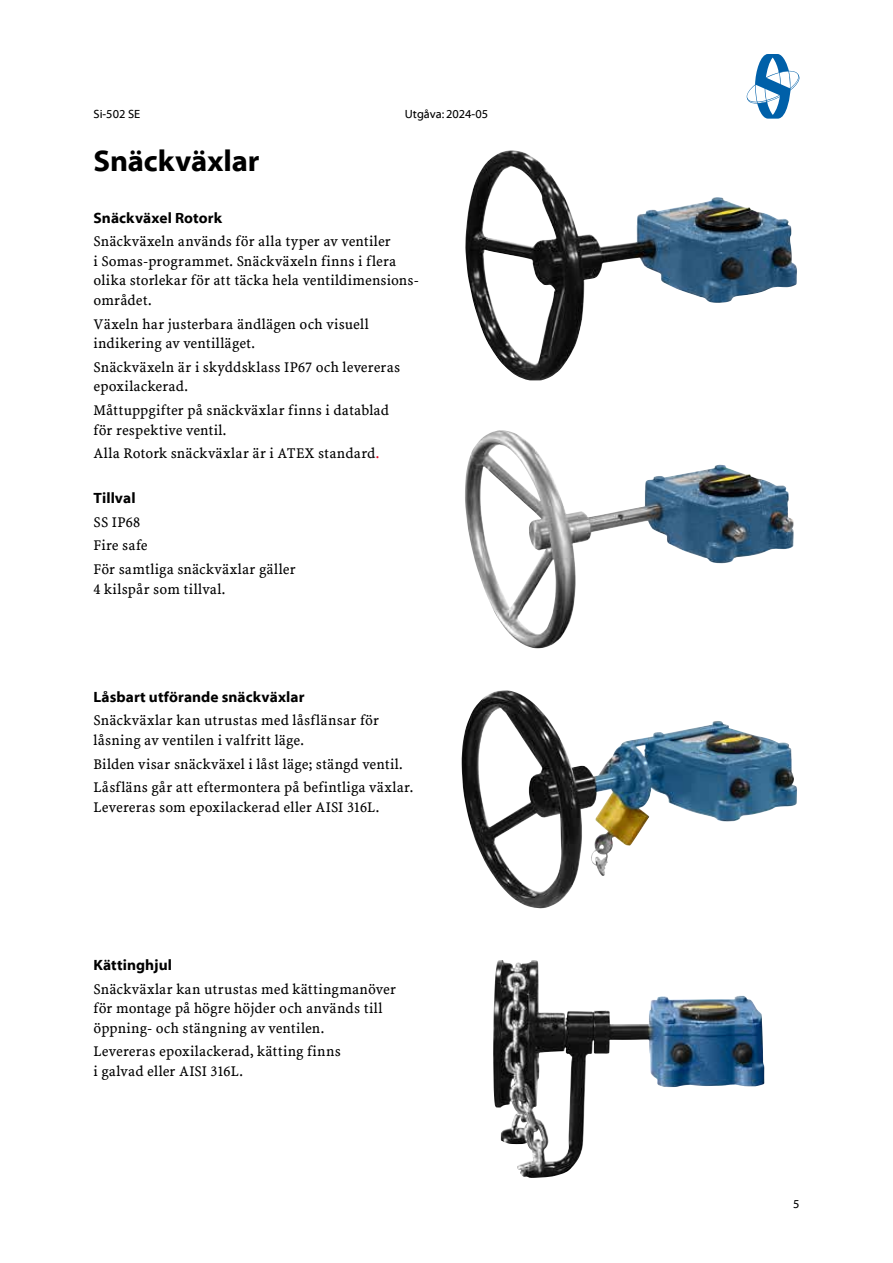
<style>
.page{position:relative;width:893px;height:1263px;background:#fff}
.page>*{position:absolute;margin:0;border:0;box-sizing:border-box;transform-origin:0 0}
.t1{font:30px "Myriad Bd Web";letter-spacing:-.005em;color:#000}
.t2{font:15px/19.5px "Minion Web";letter-spacing:.01em;color:#000}
.t3{font:15px "Myriad Bd Web";letter-spacing:.005em;color:#000}
.t4{font:12px "Myriad Web";color:#000}
.s1{color:#e2001a}
</style>
<div class="page">
<svg style="left:746px;top:54px;width:53px;height:65px"></svg>
<img style="left:465px;top:150px;width:332px;height:230px">
<img style="left:461px;top:692px;width:278px;height:217px">
<img style="left:493px;top:960px;width:272px;height:218px">
<img style="left:465px;top:430px;width:329px;height:218px">
<p class="t4" style="left:94px;top:107px;width:48px">Si-502 SE</p>
<p class="t4" style="left:405px;top:107px;width:85px">Utgåva: 2024-05</p>
<h1 class="t1" style="left:94px;top:144px;width:167px">Snäckväxlar</h1>
<p class="t3" style="left:94px;top:209px;width:130px">Snäckväxel Rotork</p>
<p class="t2" style="left:94px;top:232px;width:327px">Snäckväxeln används för alla typer av ventiler<br>i Somas-programmet. Snäckväxeln finns i flera olika storlekar för att täcka hela ventildimensions&shy;området.</p>
<p class="t2" style="left:94px;top:314px;width:277px">Växeln har justerbara ändlägen och visuell indikering av ventilläget.</p>
<p class="t2" style="left:94px;top:357px;width:308px">Snäckväxeln är i skyddsklass IP67 och levereras epoxilackerad.</p>
<p class="t2" style="left:94px;top:400px;width:297px">Måttuppgifter på snäckväxlar finns i datablad för respektive ventil.</p>
<p class="t2" style="left:94px;top:444px;width:287px">Alla Rotork snäckväxlar är i ATEX standard<span class="s1">.</span></p>
<p class="t3" style="left:94px;top:490px;width:43px">Tillval</p>
<p class="t2" style="left:94px;top:510px;width:204px;line-height:23.7px">SS IP68<br>Fire safe<br>För samtliga snäckväxlar gäller</p>
<p class="t2" style="left:94px;top:579px;width:133px">4 kilspår som tillval.</p>
<p class="t3" style="left:94px;top:688px;width:213px">Låsbart utförande snäckväxlar</p>
<p class="t2" style="left:94px;top:711px;width:287px">Snäckväxlar kan utrustas med låsflänsar för låsning av ventilen i valfritt läge.</p>
<p class="t2" style="left:94px;top:752px;width:321px;line-height:23.7px">Bilden visar snäckväxel i låst läge; stängd ventil.<br>Låsfläns går att eftermontera på befintliga växlar.</p>
<p class="t2" style="left:94px;top:797px;width:287px">Levereras som epoxilackerad eller AISI 316L.</p>
<p class="t3" style="left:94px;top:957px;width:80px">Kättinghjul</p>
<p class="t2" style="left:94px;top:979px;width:304px">Snäckväxlar kan utrustas med kättingmanöver för montage på högre höjder och används till öppning- och stängning av ventilen.</p>
<p class="t2" style="left:94px;top:1042px;width:249px">Levereras epoxilackerad, kätting finns i galvad eller AISI 316L.</p>
<p class="t4" style="left:793px;top:1197px;width:8px">5</p>
</div>
